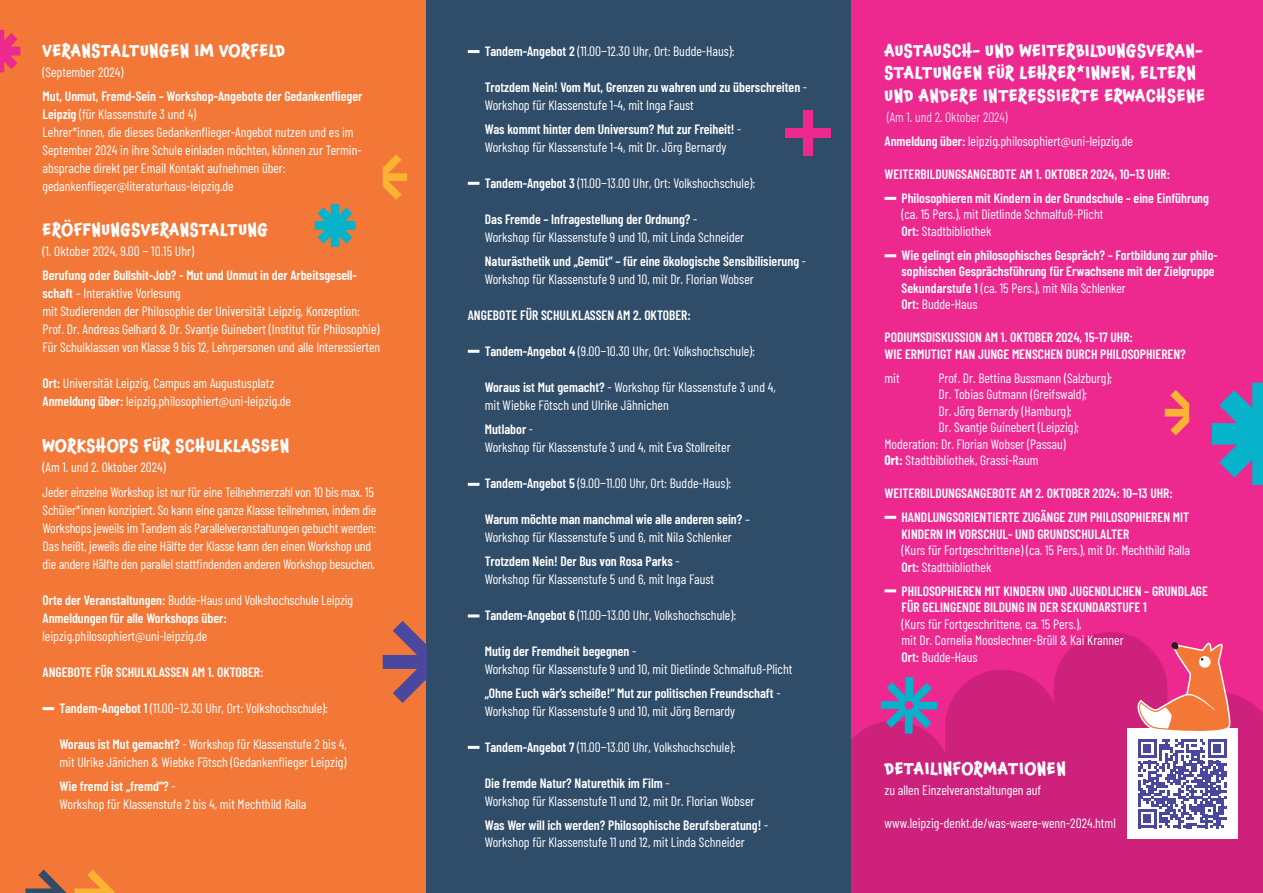
<style>
.page{position:relative;width:1263px;height:893px;background:#fff}
.page>*{position:absolute;margin:0;border:0;box-sizing:border-box;transform-origin:0 0}
.t1{font:700 16.5px/22.5px "Chaloops";letter-spacing:.04em;color:#fff}
.t2{font:13.5px/18px "Barlow Condensed";color:#fff}
.t3{font:600 13.5px/16.5px "Barlow Condensed";color:#fff}
.s1{font-weight:600}
.s2{font-weight:400}
.s3{font-weight:300}
.s4{font-weight:700}
</style>
<div class="page">
<div style="left:850px;top:0;width:413px;height:893px;background:#ed288f"></div>
<div style="left:425px;top:0;width:425px;height:893px;background:#2f4c69"></div>
<div style="left:0;top:0;width:425px;height:893px;background:#f37737"></div>
<svg style="left:468px;top:50px;width:11px;height:3px"></svg>
<svg style="left:468px;top:350px;width:11px;height:3px"></svg>
<svg style="left:468px;top:614px;width:11px;height:3px"></svg>
<svg style="left:468px;top:746px;width:11px;height:3px"></svg>
<svg style="left:468px;top:182px;width:11px;height:3px"></svg>
<svg style="left:468px;top:483px;width:11px;height:3px"></svg>
<svg style="left:43px;top:707px;width:11px;height:3px"></svg>
<svg style="left:884px;top:197px;width:12px;height:3px"></svg>
<svg style="left:884px;top:589px;width:12px;height:3px"></svg>
<svg style="left:884px;top:254px;width:12px;height:3px"></svg>
<svg style="left:884px;top:516px;width:12px;height:3px"></svg>
<svg style="left:1212px;top:383px;width:51px;height:102px"></svg>
<svg style="left:383px;top:621px;width:44px;height:82px"></svg>
<svg style="left:0;top:30px;width:20px;height:42px"></svg>
<svg style="left:315px;top:204px;width:40px;height:43px"></svg>
<svg style="left:26px;top:870px;width:40px;height:23px"></svg>
<svg style="left:74px;top:870px;width:41px;height:23px"></svg>
<div style="left:803px;top:111px;width:10px;height:45px;background:#ed288f"></div>
<div style="left:785px;top:129px;width:46px;height:9px;background:#ed288f"></div>
<svg style="left:383px;top:154px;width:24px;height:46px"></svg>
<svg style="left:1165px;top:390px;width:24px;height:45px"></svg>
<svg style="left:850px;top:632px;width:413px;height:261px"></svg>
<p class="t1" style="left:43px;top:39px;width:244px">VERANSTALTUNGEN IM VORFELD</p>
<p class="t2" style="left:43px;top:62px;width:83px">(September 2024)</p>
<p class="t2" style="left:43px;top:86px;width:321px"><span class="s1">Mut, Unmut, Fremd-Sein – Workshop-Angebote der Gedankenflieger Leipzig</span> (für Klassenstufe 3 und 4)<br>Lehrer*innen, die dieses Gedankenflieger-Angebot nutzen und es im September 2024 in ihre Schule einladen möchten, können zur Termin&shy;absprache direkt per Email Kontakt aufnehmen über: gedankenflieger@literaturhaus-leipzig.de</p>
<p class="t1" style="left:43px;top:218px;width:227px">ERÖFFNUNGSVERANSTALTUNG</p>
<p class="t2" style="left:43px;top:241px;width:153px">(1. Oktober 2024, 9.00 − 10.15 Uhr)</p>
<p class="t2" style="left:43px;top:265px;width:339px"><span class="s1">Berufung oder Bullshit-Job? - Mut und Unmut in der Arbeitsgesell&shy;schaft</span> – Interaktive Vorlesung<br>mit Studierenden der Philosophie der Universität Leipzig, Konzeption:<br>Prof. Dr. Andreas Gelhard &amp; Dr. Svantje Guinebert (Institut für Philosophie)<br>Für Schulklassen von Klasse 9 bis 12, Lehrpersonen und alle Interessierten</p>
<p class="t2" style="left:43px;top:373px;width:250px"><span class="s1">Ort:</span> Universität Leipzig, Campus am Augustusplatz<br><span class="s1">Anmeldung über:</span> leipzig.philosophiert@uni-leipzig.de</p>
<p class="t1" style="left:43px;top:434px;width:248px">WORKSHOPS FÜR SCHULKLASSEN</p>
<p class="t2" style="left:43px;top:453px;width:333px;line-height:25.5px">(Am 1. und 2. Oktober 2024)<br>Jeder einzelne Workshop ist nur für eine Teilnehmerzahl von 10 bis max. 15</p>
<p class="t2" style="left:43px;top:500px;width:335px">Schüler*innen konzipiert. So kann eine ganze Klasse teilnehmen, indem die Workshops jeweils im Tandem als Parallelveranstaltungen gebucht werden:<br>Das heißt, jeweils die eine Hälfte der Klasse kann den einen Workshop und die andere Hälfte den parallel stattfindenden anderen Workshop besuchen.</p>
<p class="t3" style="left:43px;top:590px;width:312px;line-height:18px">Orte der Veranstaltungen: <span class="s2">Budde-Haus und Volkshochschule Leipzig<br></span>Anmeldungen für alle Workshops über:</p>
<p class="t2" style="left:43px;top:626px;width:166px">leipzig.philosophiert@uni-leipzig.de</p>
<p class="t3" style="left:43px;top:663px;width:223px">ANGEBOTE FÜR SCHULKLASSEN AM 1. OKTOBER:</p>
<p class="t2" style="left:60px;top:698px;width:270px"><span class="s1">Tandem-Angebot 1</span> (11.00−12.30 Uhr, Ort: Volkshochschule):</p>
<p class="t2" style="left:60px;top:734px;width:289px"><span class="s1">Woraus ist Mut gemacht?</span> - Workshop für Klassenstufe 2 bis 4, mit Ulrike Jänichen &amp; Wiebke Fötsch (Gedankenflieger Leipzig)</p>
<p class="t2" style="left:60px;top:776px;width:248px"><span class="s1">Wie fremd ist „fremd“?</span> -<br>Workshop für Klassenstufe 2 bis 4, mit Mechthild Ralla</p>
<p class="t2" style="left:485px;top:41px;width:251px"><span class="s1">Tandem-Angebot 2</span> (11.00−12.30 Uhr, Ort: Budde-Haus):</p>
<p class="t3" style="left:485px;top:77px;width:324px;line-height:18px">Trotzdem Nein! Vom Mut, Grenzen zu wahren und zu überschreiten <span class="s2">-<br>Workshop für Klassenstufe 1-4, mit Inga Faust</span></p>
<p class="t2" style="left:485px;top:119px;width:258px"><span class="s1">Was kommt hinter dem Universum? Mut zur Freiheit!</span> -<br>Workshop für Klassenstufe 1-4, mit Dr. Jörg Bernardy</p>
<p class="t2" style="left:485px;top:173px;width:272px"><span class="s1">Tandem-Angebot 3</span> (11.00−13.00 Uhr, Ort: Volkshochschule):</p>
<p class="t2" style="left:485px;top:209px;width:261px"><span class="s1">Das Fremde – Infragestellung der Ordnung?</span> -<br>Workshop für Klassenstufe 9 und 10, mit Linda Schneider</p>
<p class="t3" style="left:485px;top:251px;width:323px;line-height:18px">Naturästhetik und „Gemüt“ – für eine ökologische Sensibilisierung <span class="s2">-<br>Workshop für Klassenstufe 9 und 10, mit Dr. Florian Wobser</span></p>
<p class="t3" style="left:468px;top:306px;width:225px">ANGEBOTE FÜR SCHULKLASSEN AM 2. OKTOBER:</p>
<p class="t2" style="left:485px;top:341px;width:272px"><span class="s1">Tandem-Angebot 4</span> (9.00−10.30 Uhr, Ort: Volkshochschule):</p>
<p class="t2" style="left:485px;top:377px;width:292px"><span class="s1">Woraus ist Mut gemacht?</span> - Workshop für Klassenstufe 3 und 4, mit Wiebke Fötsch und Ulrike Jähnichen</p>
<p class="t2" style="left:485px;top:419px;width:247px"><span class="s1">Mutlabor</span> -<br>Workshop für Klassenstufe 3 und 4, mit Eva Stollreiter</p>
<p class="t2" style="left:485px;top:473px;width:248px"><span class="s1">Tandem-Angebot 5</span> (9.00−11.00 Uhr, Ort: Budde-Haus):</p>
<p class="t2" style="left:485px;top:509px;width:267px"><span class="s1">Warum möchte man manchmal wie alle anderen sein?</span> –<br>Workshop für Klassenstufe 5 und 6, mit Nila Schlenker</p>
<p class="t2" style="left:485px;top:551px;width:231px"><span class="s1">Trotzdem Nein! Der Bus von Rosa Parks</span> -<br>Workshop für Klassenstufe 5 und 6, mit Inga Faust</p>
<p class="t2" style="left:485px;top:605px;width:253px"><span class="s1">Tandem-Angebot 6</span> (11.00−13.00 Uhr, Volkshochschule):</p>
<p class="t2" style="left:485px;top:641px;width:309px"><span class="s1">Mutig der Fremdheit begegnen</span> -<br>Workshop für Klassenstufe 9 und 10, mit Dietlinde Schmalfuß-Plicht</p>
<p class="t3" style="left:485px;top:683px;width:297px;line-height:18px">„Ohne Euch wär’s scheiße!“ Mut zur politischen Freundschaft <span class="s2">-<br>Workshop für Klassenstufe 9 und 10, mit Jörg Bernardy</span></p>
<p class="t2" style="left:485px;top:737px;width:252px"><span class="s1">Tandem-Angebot 7</span> (11.00−13.00 Uhr, Volkshochschule):</p>
<p class="t2" style="left:485px;top:773px;width:271px"><span class="s1">Die fremde Natur? Naturethik im Film</span> -<br>Workshop für Klassenstufe 11 und 12, mit Dr. Florian Wobser</p>
<p class="t3" style="left:485px;top:816px;width:285px">Was Wer will ich werden? Philosophische Berufsberatung! <span class="s2">-<br>Workshop für Klassenstufe 11 und 12, mit Linda Schneider</span></p>
<p class="t1" style="left:885px;top:39px;width:322px">AUSTAUSCH- UND WEITERBILDUNGSVERAN-<br>STALTUNGEN FÜR LEHRER*INNEN, ELTERN<br>UND ANDERE INTERESSIERTE ERWACHSENE</p>
<p class="t2" style="left:884px;top:104px;width:250px;line-height:24px"><span class="s3">(Am 1. und 2. Oktober 2024)<br></span><span class="s1">Anmeldung über:</span> leipzig.philosophiert@uni-leipzig.de</p>
<p class="t3" style="left:901px;top:161px;width:309px;line-height:24px;text-indent:-17px">WEITERBILDUNGSANGEBOTE AM 1. OKTOBER 2024, 10<span class="s4">−</span>13 UHR:<br>Philosophieren mit Kindern in der Grundschule – eine Einführung</p>
<p class="t2" style="left:901px;top:205px;width:203px;line-height:16.5px">(ca. 15 Pers.), mit Dietlinde Schmalfuß-Plicht<br><span class="s1">Ort:</span> Stadtbibliothek</p>
<p class="t3" style="left:901px;top:246px;width:318px">Wie gelingt ein philosophisches Gespräch? – Fortbildung zur philo&shy;sophischen Gesprächsführung für Erwachsene mit der Zielgruppe Sekundarstufe 1 <span class="s2">(ca. 15 Pers.), mit Nila Schlenker<br></span>Ort: <span class="s2">Budde-Haus</span></p>
<p class="t3" style="left:884px;top:328px;width:303px">PODIUMSDISKUSSION AM 1. OKTOBER 2024, 15-17 UHR:<br>WIE ERMUTIGT MAN JUNGE MENSCHEN DURCH PHILOSOPHIEREN?</p>
<p class="t2" style="left:884px;top:368px;width:17px">mit</p>
<p class="t2" style="left:938px;top:368px;width:175px">Prof. Dr. Bettina Bussmann (Salzburg);</p>
<p class="t2" style="left:938px;top:384px;width:150px">Dr. Tobias Gutmann (Greifswald);</p>
<p class="t2" style="left:938px;top:401px;width:135px">Dr. Jörg Bernardy (Hamburg);</p>
<p class="t2" style="left:938px;top:417px;width:142px">Dr. Svantje Guinebert (Leipzig);</p>
<p class="t2" style="left:884px;top:434px;width:183px">Moderation: Dr. Florian Wobser (Passau)</p>
<p class="t2" style="left:884px;top:450px;width:156px"><span class="s4">Ort:</span> Stadtbibliothek, Grassi-Raum</p>
<p class="t3" style="left:901px;top:480px;width:289px;line-height:24px;text-indent:-17px">WEITERBILDUNGSANGEBOTE AM 2. OKTOBER 2024: 10<span class="s4">−</span>13 UHR:<br>HANDLUNGSORIENTIERTE ZUGÄNGE ZUM PHILOSOPHIEREN MIT</p>
<p class="t3" style="left:901px;top:525px;width:229px">KINDERN IM VORSCHUL- UND GRUNDSCHULALTER</p>
<p class="t2" style="left:901px;top:541px;width:290px;line-height:16.5px">(Kurs für Fortgeschrittene) (ca. 15 Pers.), mit Dr. Mechthild Ralla<br><span class="s1">Ort:</span> Stadtbibliothek</p>
<p class="t3" style="left:901px;top:582px;width:308px">PHILOSOPHIEREN MIT KINDERN UND JUGENDLICHEN – GRUNDLAGE<br>FÜR GELINGENDE BILDUNG IN DER SEKUNDARSTUFE 1</p>
<p class="t2" style="left:901px;top:615px;width:224px;line-height:16.5px">(Kurs für Fortgeschrittene, ca. 15 Pers.),<br>mit Dr. Cornelia Mooslechner-Brüll &amp; Kai Kranner<br><span class="s1">Ort:</span> Budde-Haus</p>
<p class="t1" style="left:885px;top:757px;width:183px">DETAILINFORMATIONEN</p>
<p class="t2" style="left:884px;top:780px;width:158px">zu allen Einzelveranstaltungen auf</p>
<p class="t2" style="left:884px;top:813px;width:233px">www.leipzig-denkt.de/was-waere-wenn-2024.html</p>
</div>
